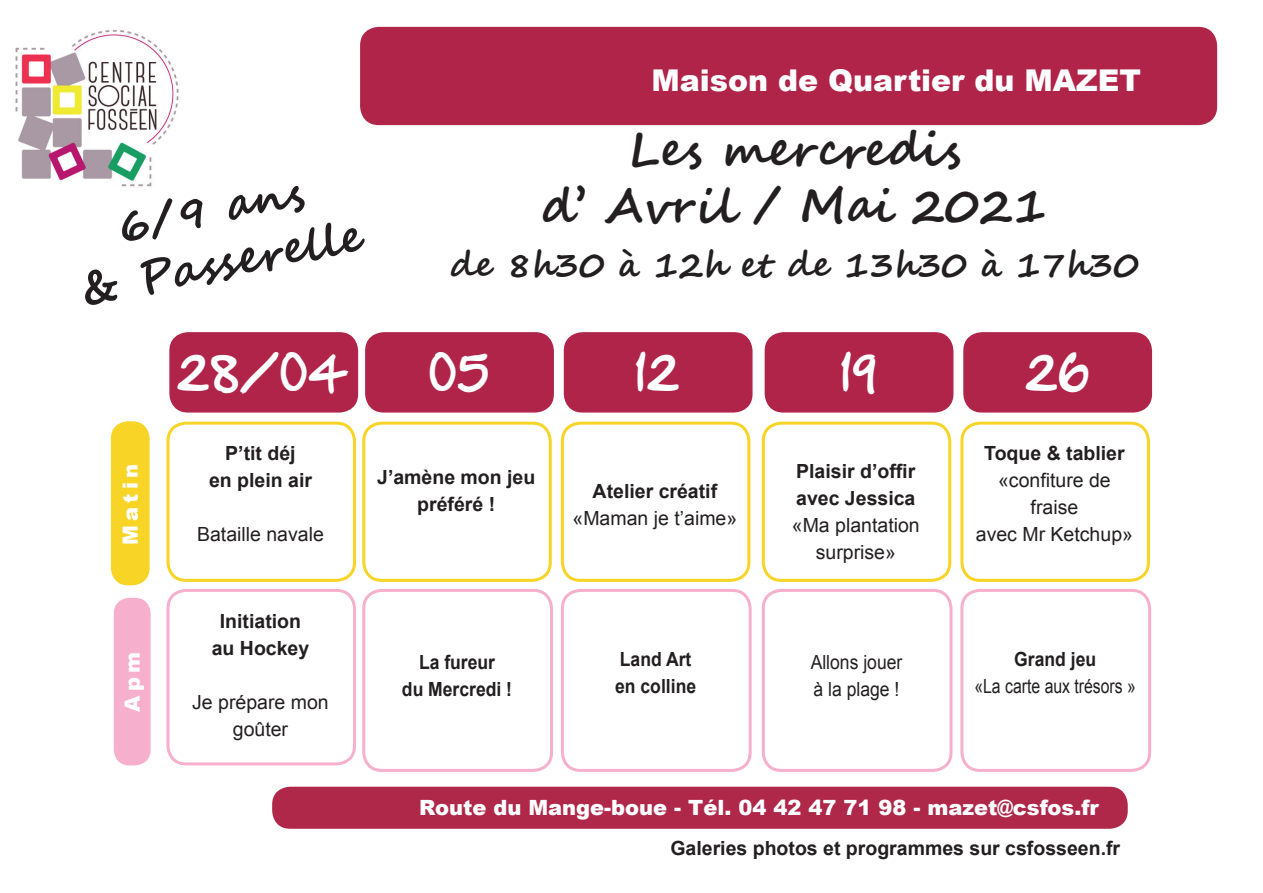
<style>
.page{position:relative;width:1263px;height:893px;background:#fff}
.page>*{position:absolute;margin:0;border:0;box-sizing:border-box;transform-origin:0 0}
.t1{font:700 46.5px/55.8px "Segoe Script";color:#231f20;text-align:center}
.t2{font:700 45px/54px "Segoe Script";color:#231f20;text-align:center}
.t3{font:45px "Hand Of Sean";color:#fff}
.t4{font:700 34.5px "Segoe Script";color:#231f20}
.t5{font:900 30px "Arial";color:#fff}
.t6{font:900 21px "Arial";color:#fff}
.t7{font:700 19.5px/27px "Arial";color:#231f20;text-align:center}
.t8{font:19.5px/27px "Arial";color:#231f20;text-align:center}
.t9{font:700 19.5px/27px "Arial";color:#231f20;text-align:center;scale:.9 1}
.t10{font:19.5px/27px "Arial";color:#231f20;scale:.9 1}
.t11{font:19.5px "Arial";color:#231f20;scale:.81 1}
</style>
<div class="page">
<img style="left:15px;top:29px;width:164px;height:158px">
<div style="left:112px;top:422px;width:37px;height:163px;background:#f7d425;border-radius:16px"></div>
<div style="left:111px;top:421px;width:39px;height:164px;border:2px solid #f7d425;border-radius:16px"></div>
<div style="left:115px;top:599px;width:35px;height:166px;background:#f6afcd;border-radius:15px"></div>
<div style="left:114px;top:598px;width:37px;height:167px;border:2px solid #f6afcd;border-radius:15px"></div>
<div style="left:361px;top:28px;width:855px;height:96px;background:#b1244a;border-radius:18px"></div>
<div style="left:360px;top:27px;width:857px;height:98px;border:2px solid #af2749;border-radius:18px"></div>
<div style="left:272px;top:787px;width:856px;height:42px;background:#af2749;border-radius:18px"></div>
<div style="left:170px;top:333px;width:187px;height:79px;background:#b1244a;border-radius:18px"></div>
<div style="left:169px;top:332px;width:189px;height:81px;border:2px solid #b1244a;border-radius:18px"></div>
<div style="left:366px;top:333px;width:187px;height:79px;background:#b1244a;border-radius:18px"></div>
<div style="left:365px;top:332px;width:189px;height:81px;border:2px solid #b1244a;border-radius:18px"></div>
<div style="left:765px;top:333px;width:188px;height:79px;background:#b1244a;border-radius:18px"></div>
<div style="left:765px;top:332px;width:188px;height:81px;border:2px solid #b1244a;border-radius:18px"></div>
<div style="left:564px;top:333px;width:188px;height:79px;background:#b1244a;border-radius:18px"></div>
<div style="left:564px;top:332px;width:188px;height:81px;border:2px solid #b1244a;border-radius:18px"></div>
<div style="left:964px;top:333px;width:187px;height:79px;background:#b1244a;border-radius:18px"></div>
<div style="left:963px;top:332px;width:189px;height:81px;border:2px solid #b1244a;border-radius:18px"></div>
<div style="left:166px;top:422px;width:190px;height:160px;border:3px solid #f7d425;border-radius:18px"></div>
<div style="left:362px;top:422px;width:190px;height:160px;border:3px solid #f7d425;border-radius:18px"></div>
<div style="left:762px;top:422px;width:189px;height:160px;border:3px solid #f7d425;border-radius:18px"></div>
<div style="left:561px;top:422px;width:189px;height:160px;border:3px solid #f7d425;border-radius:18px"></div>
<div style="left:960px;top:422px;width:190px;height:160px;border:3px solid #f7d425;border-radius:18px"></div>
<div style="left:166px;top:589px;width:190px;height:176px;border:3px solid #f6afcd;border-radius:18px"></div>
<div style="left:362px;top:589px;width:191px;height:183px;border:3px solid #f6afcd;border-radius:18px"></div>
<div style="left:762px;top:589px;width:190px;height:183px;border:3px solid #f6afcd;border-radius:18px"></div>
<div style="left:561px;top:589px;width:191px;height:183px;border:3px solid #f6afcd;border-radius:18px"></div>
<div style="left:960px;top:589px;width:191px;height:183px;border:3px solid #f6afcd;border-radius:18px"></div>
<h2 class="t2" style="left:65px;top:211px;width:289px;rotate:-11deg">6/9 ans<br>&amp; Pass erelle</h2>
<h3 class="t5" style="left:651px;top:59px;width:491px">Maison de Quartier du MAZET</h3>
<h1 class="t1" style="left:542px;top:122px;width:507px">Les mercredis<br>d’ Avril / Mai 2021</h1>
<h3 class="t4" style="left:450px;top:237px;width:690px">de 8h30 à 12h et de 13h30 à 17h30</h3>
<p class="t6" style="left:115px;top:545px;width:82px;rotate:-90deg">Matin</p>
<p class="t6" style="left:117px;top:712px;width:62px;rotate:-90deg">Apm</p>
<h2 class="t3" style="left:177px;top:333px;width:174px">28/04</h2>
<h2 class="t3" style="left:429px;top:333px;width:62px">05</h2>
<h2 class="t3" style="left:635px;top:333px;width:46px">12</h2>
<h2 class="t3" style="left:840px;top:333px;width:37px">19</h2>
<h2 class="t3" style="left:1025px;top:333px;width:66px">26</h2>
<p class="t7" style="left:209px;top:440px;width:104px">P’tit déj<br>en plein air</p>
<p class="t8" style="left:197px;top:521px;width:128px">Bataille navale</p>
<p class="t7" style="left:212px;top:608px;width:99px">Initiation au Hockey</p>
<p class="t8" style="left:192px;top:688px;width:138px">Je prépare mon goûter</p>
<p class="t7" style="left:377px;top:465px;width:160px">J’amène mon jeu préféré !</p>
<p class="t7" style="left:796px;top:459px;width:121px;text-align:left">Plaisir d’offir avec Jessica</p>
<p class="t8" style="left:792px;top:512px;width:129px">«Ma plantation surprise»</p>
<p class="t7" style="left:593px;top:478px;width:126px">Atelier créatif</p>
<p class="t8" style="left:572px;top:505px;width:166px">«Maman je t’aime»</p>
<p class="t7" style="left:984px;top:441px;width:142px">Toque &amp; tablier</p>
<p class="t8" style="left:976px;top:467px;width:159px">«confiture de fraise<br>avec Mr Ketchup»</p>
<p class="t9" style="left:615px;top:646px;width:91px;text-align:left">Land Art en colline</p>
<p class="t9" style="left:1014px;top:646px;width:93px">Grand jeu</p>
<p class="t9" style="left:402px;top:649px;width:124px">La fureur<br>du Mercredi !</p>
<p class="t10" style="left:811px;top:648px;width:103px">Allons jouer à la plage !</p>
<p class="t11" style="left:974px;top:673px;width:201px">«La carte aux trésors »</p>
<p class="t6" style="left:419px;top:792px;width:681px">Route du Mange-boue - Tél. 04 42 47 71 98 - mazet@csfos.fr</p>
<p class="t7" style="left:670px;top:835px;width:451px">Galeries photos et programmes sur csfosseen.fr</p>
</div>
